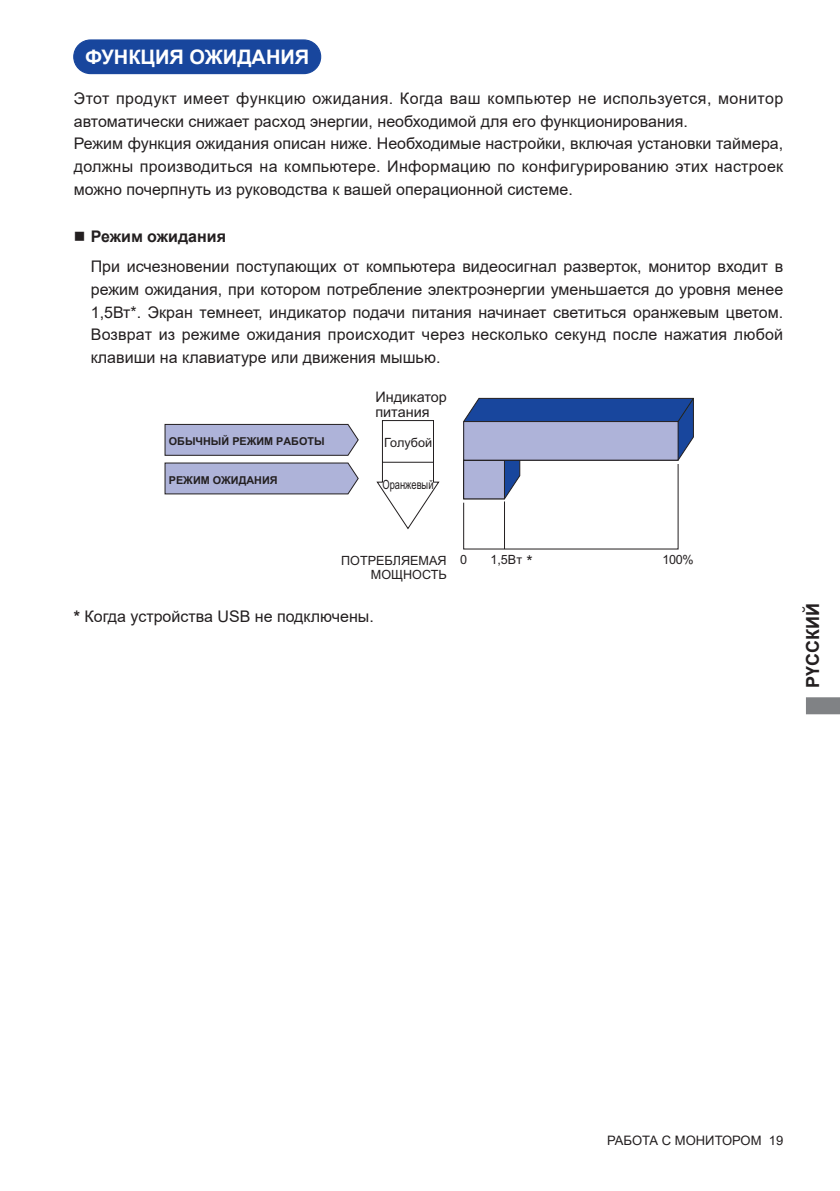
<style>
.page{position:relative;width:840px;height:1191px;background:#fff}
.page>*{position:absolute;margin:0;border:0;box-sizing:border-box;transform-origin:0 0}
.t1{font:700 20px "Arial";color:#fff}
.t2{font:700 18px "Arial";color:#231f20}
.t3{font:16px/22.6px "Arial";color:#231f20}
.t4{font:14.6px/14.6px "Arial";color:#231f20}
.t5{font:13px "Arial";color:#231f20}
.t6{font:12.8px/14.6px "Arial";color:#231f20;text-align:right}
.t7{font:12.8px "Arial";color:#231f20;scale:.73 1}
.t8{font:700 10.8px "Arial";color:#231f20}
.s1{font-weight:700}
.s2{font-size:16px}
</style>
<div class="page">
<svg style="left:806px;top:697px;width:33px;height:17px"></svg>
<div style="left:74px;top:40px;width:246px;height:34px;background:#18469d;border-radius:17px"></div>
<div style="left:73px;top:39px;width:248px;height:35px;border:1px solid #18469d;border-radius:17px"></div>
<svg style="left:463px;top:397px;width:230px;height:152px"></svg>
<svg style="left:164px;top:420px;width:275px;height:110px"></svg>
<p class="t1" style="left:85px;top:43px;width:225px">ФУНКЦИЯ ОЖИДАНИЯ</p>
<p class="t3" style="left:74px;top:87px;width:710px">Этот продукт имеет функцию ожидания. Когда ваш компьютер не используется, монитор автоматически снижает расход энергии, необходимой для его функционирования.<br>Режим функция ожидания описан ниже. Необходимые настройки, включая установки таймера, должны производиться на компьютере. Информацию по конфигурированию этих настроек можно почерпнуть из руководства к вашей операционной системе.</p>
<p class="t3" style="left:91px;top:221px;width:693px;line-height:30.2px;text-indent:-17px">■ <span class="s1">Режим ожидания<br></span>При исчезновении поступающих от компьютера видеосигнал разверток, монитор входит в</p>
<p class="t3" style="left:91px;top:278px;width:693px;text-align:justify">режим ожидания, при котором потребление электроэнергии уменьшается до уровня менее 1,5Вт*. Экран темнеет, индикатор подачи питания начинает светиться оранжевым цветом.<br>Возврат из режиме ожидания происходит через несколько секунд после нажатия любой клавиши на клавиатуре или движения мышью.</p>
<p class="t8" style="left:169px;top:434px;width:157px">ОБЫЧНЫЙ РЕЖИМ РАБОТЫ</p>
<p class="t8" style="left:169px;top:472px;width:110px">РЕЖИМ ОЖИДАНИЯ</p>
<p class="t4" style="left:375px;top:389px;width:73px">Индикатор питания</p>
<p class="t6" style="left:384px;top:435px;width:49px">Голубой</p>
<p class="t7" style="left:382px;top:476px;width:71px">Oранжевый</p>
<p class="t6" style="left:341px;top:552px;width:107px">ПОТРЕБЛЯЕМАЯ<br>МОЩНОСТЬ</p>
<p class="t3" style="left:74px;top:605px;width:301px"><span class="s1">*</span> Когда устройства USB не подключены.</p>
<p class="t6" style="left:460px;top:552px;width:9px">0</p>
<p class="t6" style="left:490px;top:552px;width:44px">1,5Вт <span class="s2">*</span></p>
<p class="t6" style="left:662px;top:552px;width:33px">100%</p>
<p class="t2" style="left:799px;top:688px;width:86px;rotate:-90deg">РҮССКИЙ</p>
<p class="t5" style="left:606px;top:1131px;width:177px">РАБОТА С МОНИТОРОМ 19</p>
</div>
